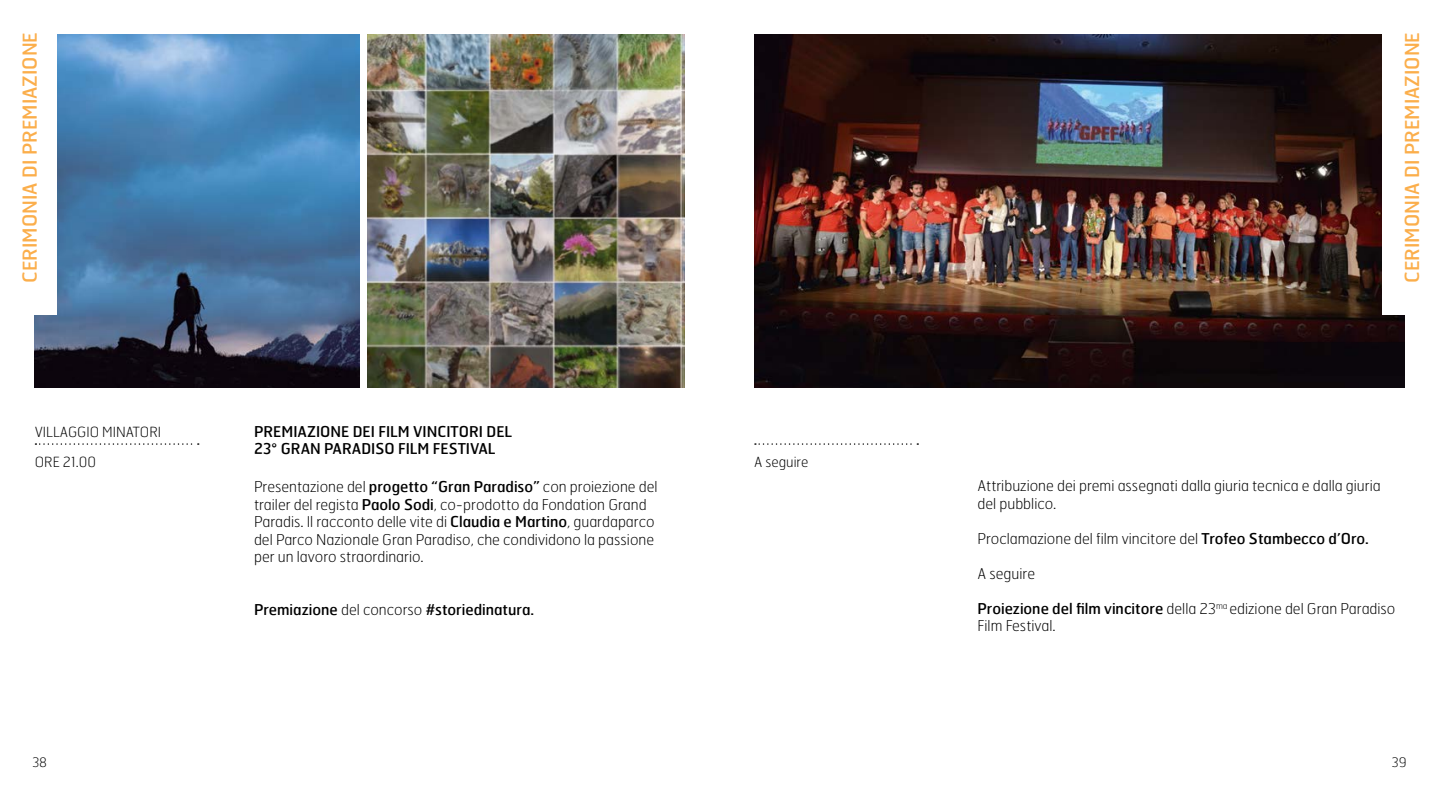
<style>
.page{position:relative;width:1439px;height:794px;background:#fff}
.page>*{position:absolute;margin:0;border:0;box-sizing:border-box;transform-origin:0 0}
.t1{font:19.25px "Hermes";color:#fbae4b}
.t2{font:100 14.88px/17.5px "Hermes";color:#000}
.t3{font:14.88px/17.5px "Hermes";color:#000}
.t4{font:100 14px/29.2px "Hermes";color:#000}
.t5{font:100 13.12px "Hermes";color:#000}
.s1{font-weight:400}
.s2{font-weight:100}
</style>
<div class="page">
<img style="left:754px;top:35px;width:650px;height:353px">
<img style="left:35px;top:35px;width:325px;height:353px">
<img style="left:367px;top:35px;width:318px;height:353px">
<div style="left:0;top:0;width:57px;height:314px;background:#fff"></div>
<svg style="left:35px;top:443px;width:164px;height:2px"></svg>
<div style="left:1382px;top:0;width:57px;height:314px;background:#fff"></div>
<svg style="left:755px;top:443px;width:163px;height:2px"></svg>
<p class="t1" style="left:17px;top:283px;width:252px;rotate:-90deg">CERIMONIA DI PREMIAZIONE</p>
<p class="t4" style="left:35px;top:417px;width:128px">VILLAGGIO MINATORI<br>ORE 21.00</p>
<p class="t3" style="left:254px;top:422px;width:260px">PREMIAZIONE DEI FILM VINCITORI DEL<br>23° GRAN PARADISO FILM FESTIVAL</p>
<p class="t2" style="left:254px;top:477px;width:405px">Presentazione del <span class="s1">progetto “Gran Paradiso”</span> con proiezione del trailer del regista <span class="s1">Paolo Sodi</span>, co-prodotto da Fondation Grand Paradis. Il racconto delle vite di <span class="s1">Claudia e Martino</span>, guardaparco del Parco Nazionale Gran Paradiso, che condividono la passione per un lavoro straordinario.</p>
<p class="t3" style="left:254px;top:600px;width:281px">Premiazione <span class="s2">del concorso</span> #storiedinatura.</p>
<p class="t4" style="left:754px;top:446px;width:56px">A seguire</p>
<p class="t1" style="left:1399px;top:283px;width:252px;rotate:-90deg">CERIMONIA DI PREMIAZIONE</p>
<p class="t2" style="left:977px;top:476px;width:405px">Attribuzione dei premi assegnati dalla giuria tecnica e dalla giuria del pubblico.</p>
<p class="t2" style="left:977px;top:529px;width:393px">Proclamazione del film vincitore del <span class="s1">Trofeo Stambecco d’Oro.</span></p>
<p class="t2" style="left:977px;top:564px;width:59px">A seguire</p>
<p class="t2" style="left:977px;top:599px;width:419px"><span class="s1">Proiezione del film vincitore</span> della 23<sup>ma</sup> edizione del Gran Paradiso<br>Film Festival.</p>
<p class="t5" style="left:32px;top:754px;width:16px">38</p>
<p class="t5" style="left:1391px;top:754px;width:16px">39</p>
</div>
